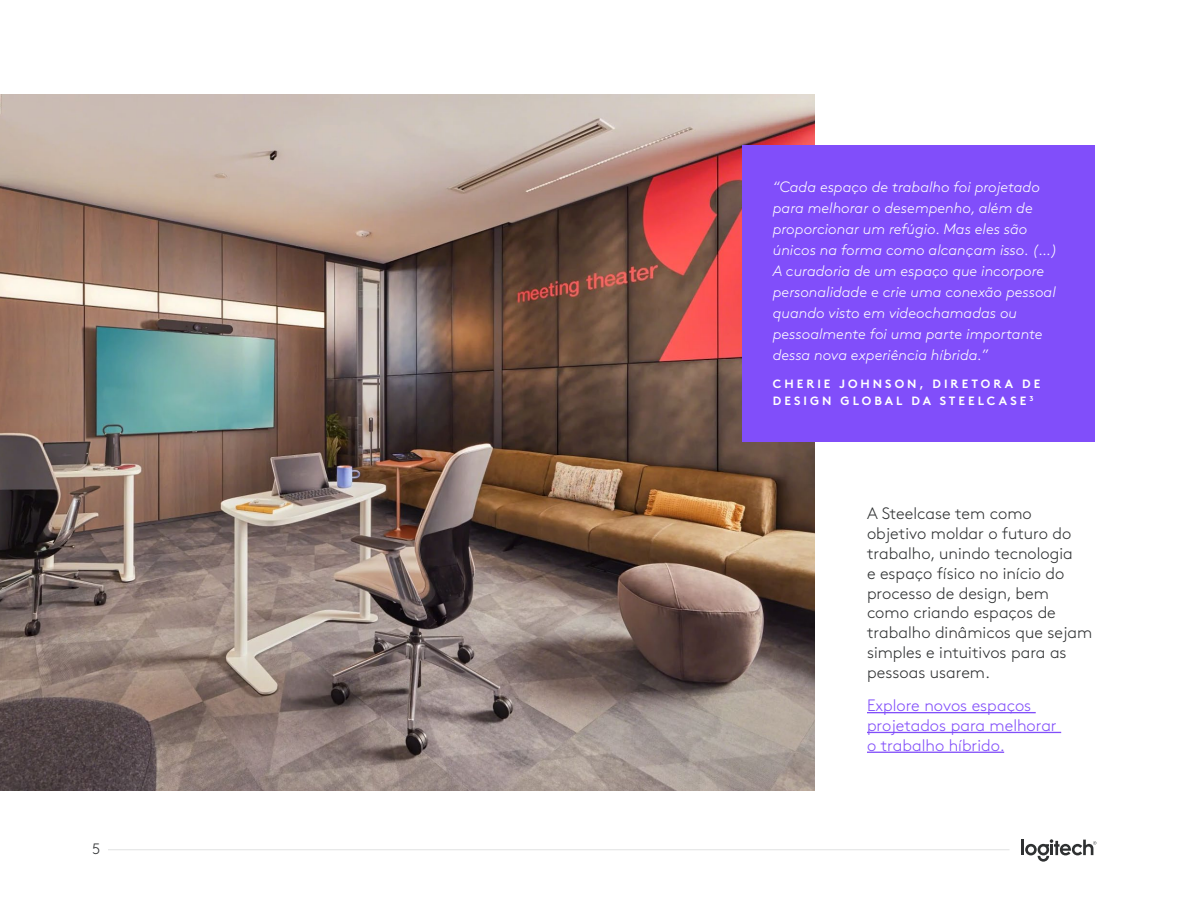
<style>
.page{position:relative;width:1188px;height:918px;background:#fff}
.page>*{position:absolute;margin:0;border:0;box-sizing:border-box;transform-origin:0 0}
.t1{font:300 16.5px/19.8px "Brown Pro";color:#2f3132}
.t2{font:300 16.5px/19.8px "Brown Pro";color:#814efa}
.t3{font:italic 300 15px/21px "Brown Pro";color:#fff}
.t4{font:300 15px "Brown Pro";color:#2f3132}
.t5{font:700 12px/16.5px "Brown Pro";letter-spacing:.25em;color:#fff}
</style>
<div class="page">
<svg style="left:1022px;top:839px;width:74px;height:23px"></svg>
<hr style="left:108px;top:849px;width:902px;height:1px;background:#e1e2e3">
<hr style="left:867px;top:712px;width:169px;height:1px;background:#814efa">
<hr style="left:867px;top:732px;width:194px;height:1px;background:#814efa">
<hr style="left:867px;top:752px;width:137px;height:1px;background:#814efa">
<img style="left:0;top:94px;width:814px;height:696px">
<div style="left:743px;top:146px;width:352px;height:296px;background:#814efa"></div>
<p class="t4" style="left:92px;top:838px;width:10px">5</p>
<p class="t3" style="left:773px;top:175px;width:286px">“Cada espaço de trabalho foi projetado para melhorar o desempenho, além de proporcionar um refúgio. Mas eles são únicos na forma como alcançam isso. (…)<br>A curadoria de um espaço que incorpore personalidade e crie uma conexão pessoal quando visto em videochamadas ou pessoalmente foi uma parte importante dessa nova experiência híbrida.”</p>
<p class="t5" style="left:773px;top:374px;width:269px">CHERIE JOHNSON, DIRETORA DE<br>DESIGN GLOBAL DA STEELCASE <sup>3</sup></p>
<p class="t1" style="left:867px;top:503px;width:227px">A Steelcase tem como objetivo moldar o futuro do trabalho, unindo tecnologia<br>e espaço físico no início do processo de design, bem como criando espaços de trabalho dinâmicos que sejam simples e intuitivos para as pessoas usarem.</p>
<p class="t2" style="left:867px;top:694px;width:191px">Explore novos espaços projetados para melhorar o trabalho híbrido.</p>
</div>
